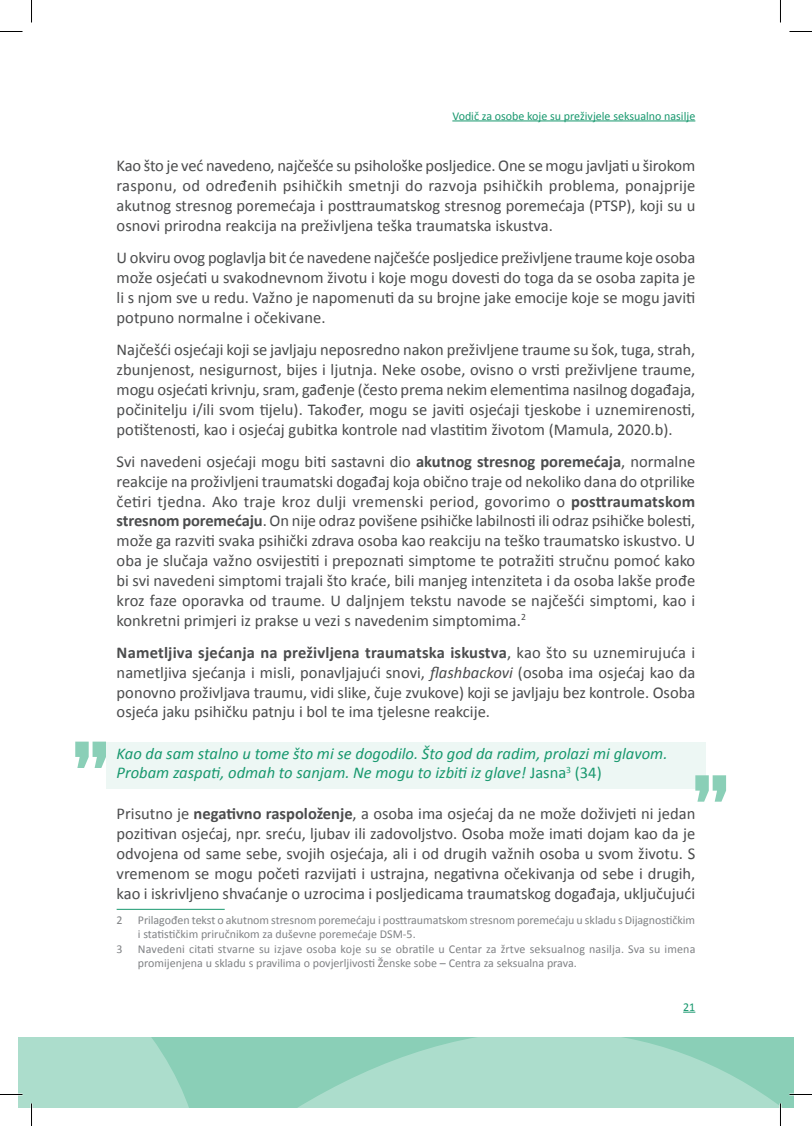
<style>
.page{position:relative;width:812px;height:1126px;background:#fff}
.page>*{position:absolute;margin:0;border:0;box-sizing:border-box;transform-origin:0 0}
.t1{font:16.5px/19.8px "Calibri";color:#4b4c4d;text-align:justify}
.t2{font:italic 16.5px/19.8px "Calibri";color:#18986e}
.t3{font:12px/14.4px "Calibri";color:#808285}
.t4{font:12px "Calibri";color:#18986e}
.s1{font-weight:700}
.s2{font-style:italic}
.s3{font-style:normal}
</style>
<div class="page">
<svg style="left:19px;top:1011px;width:774px;height:96px;fill:#acddcc"></svg>
<div style="left:106px;top:742px;width:599px;height:46px;background:#edf7f4"></div>
<svg style="left:695px;top:775px;width:31px;height:27px"></svg>
<svg style="left:75px;top:742px;width:31px;height:26px"></svg>
<hr style="left:452px;top:121px;width:243px;height:1px;background:#18986e">
<svg style="left:683px;top:1012px;width:12px;height:1px"></svg>
<hr style="left:117px;top:909px;width:108px;height:1px;background:#18986e">
<hr style="left:779px;top:1103px;width:2px;height:23px;background:#fff">
<svg style="left:0;top:31px;width:23px;height:1px"></svg>
<svg style="left:789px;top:31px;width:22px;height:1px"></svg>
<svg style="left:0;top:1094px;width:23px;height:1px"></svg>
<svg style="left:789px;top:1094px;width:22px;height:1px"></svg>
<svg style="left:31px;top:0;width:1px;height:22px"></svg>
<svg style="left:31px;top:1103px;width:1px;height:23px"></svg>
<svg style="left:780px;top:0;width:1px;height:22px"></svg>
<svg style="left:780px;top:1103px;width:1px;height:23px"></svg>
<p class="t4" style="left:452px;top:108px;width:244px">Vodič za osobe koje su preživjele seksualno nasilje</p>
<p class="t1" style="left:117px;top:156px;width:580px">Kao što je već navedeno, najčešće su psihološke posljedice. One se mogu javljati u širokom rasponu, od određenih psihičkih smetnji do razvoja psihičkih problema, ponajprije akutnog stresnog poremećaja i posttraumatskog stresnog poremećaja (PTSP), koji su u osnovi prirodna reakcija na preživljena teška traumatska iskustva.</p>
<p class="t1" style="left:117px;top:248px;width:580px">U okviru ovog poglavlja bit će navedene najčešće posljedice preživljene traume koje osoba može osjećati u svakodnevnom životu i koje mogu dovesti do toga da se osoba zapita je li s njom sve u redu. Važno je napomenuti da su brojne jake emocije koje se mogu javiti potpuno normalne i očekivane.</p>
<p class="t1" style="left:117px;top:340px;width:580px">Najčešći osjećaji koji se javljaju neposredno nakon preživljene traume su šok, tuga, strah, zbunjenost, nesigurnost, bijes i ljutnja. Neke osobe, ovisno o vrsti preživljene traume, mogu osjećati krivnju, sram, gađenje (često prema nekim elementima nasilnog događaja, počinitelju i/ili svom tijelu). Također, mogu se javiti osjećaji tjeskobe i uznemirenosti, potištenosti, kao i osjećaj gubitka kontrole nad vlastitim životom (Mamula, 2020.b).</p>
<p class="t1" style="left:117px;top:452px;width:580px">Svi navedeni osjećaji mogu biti sastavni dio <span class="s1">akutnog stresnog poremećaja</span>, normalne reakcije na proživljeni traumatski događaj koja obično traje od nekoliko dana do otprilike četiri tjedna. Ako traje kroz dulji vremenski period, govorimo o <span class="s1">posttraumatskom stresnom poremećaju</span>. On nije odraz povišene psihičke labilnosti ili odraz psihičke bolesti, može ga razviti svaka psihički zdrava osoba kao reakciju na teško traumatsko iskustvo. U oba je slučaja važno osvijestiti i prepoznati simptome te potražiti stručnu pomoć kako bi svi navedeni simptomi trajali što kraće, bili manjeg intenziteta i da osoba lakše prođe kroz faze oporavka od traume. U daljnjem tekstu navode se najčešći simptomi, kao i konkretni primjeri iz prakse u vezi s navedenim simptomima.<sup>2</sup></p>
<p class="t1" style="left:117px;top:643px;width:580px"><span class="s1">nametljiva sjećanja na preživljena traumatska iskustva</span>, kao što su uznemirujuća i nametljiva sjećanja i misli, ponavljajući snovi, <span class="s2">flashbackovi</span> (osoba ima osjećaj kao da ponovno proživljava traumu, vidi slike, čuje zvukove) koji se javljaju bez kontrole. Osoba osjeća jaku psihičku patnju i bol te ima tjelesne reakcije.</p>
<p class="t2" style="left:117px;top:743px;width:552px">Kao da sam stalno u tome što mi se dogodilo. Što god da radim, prolazi mi glavom.<br>Probam zaspati, odmah to sanjam. Ne mogu to izbiti iz glave! <span class="s3">Jasna</span><sup>3</sup> <span class="s3">(34)</span></p>
<p class="t1" style="left:117px;top:804px;width:580px">Prisutno je <span class="s1">negativno raspoloženje</span>, a osoba ima osjećaj da ne može doživjeti ni jedan pozitivan osjećaj, npr. sreću, ljubav ili zadovoljstvo. Osoba može imati dojam kao da je odvojena od same sebe, svojih osjećaja, ali i od drugih važnih osoba u svom životu. S vremenom se mogu početi razvijati i ustrajna, negativna očekivanja od sebe i drugih, kao i iskrivljeno shvaćanje o uzrocima i posljedicama traumatskog događaja, uključujući</p>
<p class="t3" style="left:117px;top:913px;width:8px">2</p>
<p class="t3" style="left:138px;top:913px;width:558px">Prilagođen tekst o akutnom stresnom poremećaju i posttraumatskom stresnom poremećaju u skladu s Dijagnostičkim i statističkim priručnikom za duševne poremećaje DSM-5.</p>
<p class="t3" style="left:117px;top:941px;width:8px">3</p>
<p class="t3" style="left:138px;top:941px;width:559px">Navedeni citati stvarne su izjave osoba koje su se obratile u Centar za žrtve seksualnog nasilja. Sva su imena promijenjena u skladu s pravilima o povjerljivosti Ženske sobe – Centra za seksualna prava.</p>
<p class="t4" style="left:683px;top:999px;width:14px">21</p>
</div>
